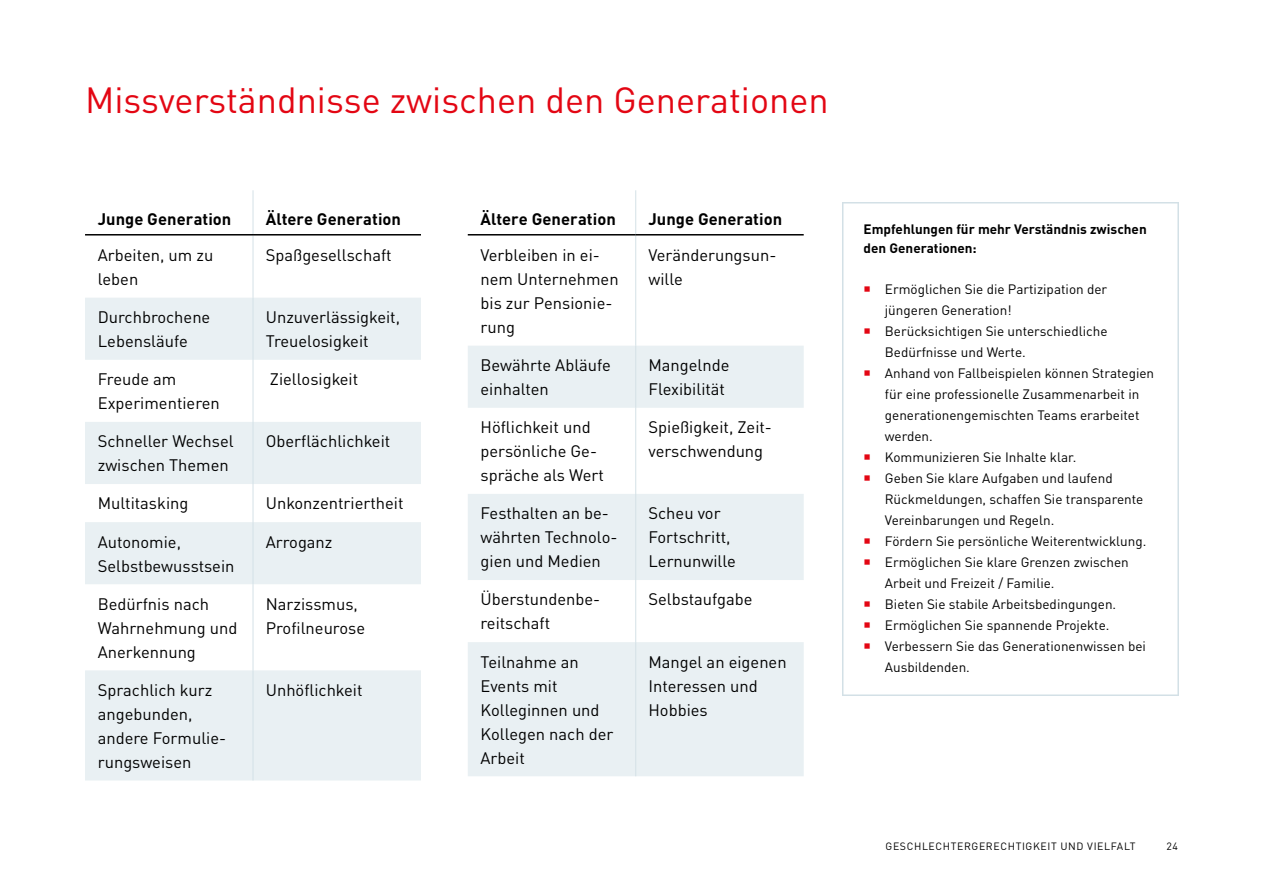
<style>
.page{position:relative;width:1263px;height:893px;background:#fff}
.page>*{position:absolute;margin:0;border:0;box-sizing:border-box;transform-origin:0 0}
.H1-Headline_24_28{font:36px "DIN Pro";color:#e30613}
.p_-_Lauftext_linksbündig_11_16_ohne_GR{font:16.5px/24px "DIN Pro";color:#000}
.h2_-_Zwischentitel_12_16{font:700 16.5px "DIN Pro";color:#000}
.p_-_Aufzählung_Kasten{font:13.5px/21px "DIN Pro";color:#000}
.Zwischentitel_2_Bold_9_13_grau{font:700 13.5px/19.5px "DIN Pro";color:#000}
.t1{font:10.5px "DIN Pro";letter-spacing:.06em;color:#000}
</style>
<div class="page">
<img style="left:842px;top:202px;width:336px;height:494px">
<svg style="left:85px;top:298px;width:336px;height:482px;fill:#e9f0f3"></svg>
<hr style="left:253px;top:190px;width:1px;height:44px;background:#d4e1e7">
<hr style="left:253px;top:236px;width:1px;height:62px;background:#d4e1e7">
<hr style="left:253px;top:298px;width:1px;height:62px;background:#d4e1e7">
<hr style="left:253px;top:360px;width:1px;height:62px;background:#d4e1e7">
<hr style="left:253px;top:422px;width:1px;height:62px;background:#d4e1e7">
<hr style="left:253px;top:484px;width:1px;height:38px;background:#d4e1e7">
<hr style="left:253px;top:522px;width:1px;height:62px;background:#d4e1e7">
<hr style="left:253px;top:584px;width:1px;height:86px;background:#d4e1e7">
<hr style="left:253px;top:670px;width:1px;height:110px;background:#d4e1e7">
<hr style="left:85px;top:234px;width:168px;height:2px;background:#000">
<hr style="left:253px;top:234px;width:168px;height:2px;background:#000">
<svg style="left:468px;top:346px;width:336px;height:430px;fill:#e9f0f3"></svg>
<hr style="left:635px;top:190px;width:1px;height:44px;background:#d4e1e7">
<hr style="left:635px;top:236px;width:1px;height:110px;background:#d4e1e7">
<hr style="left:635px;top:346px;width:1px;height:62px;background:#d4e1e7">
<hr style="left:635px;top:408px;width:1px;height:86px;background:#d4e1e7">
<hr style="left:635px;top:494px;width:1px;height:86px;background:#d4e1e7">
<hr style="left:635px;top:580px;width:1px;height:62px;background:#d4e1e7">
<hr style="left:635px;top:642px;width:1px;height:134px;background:#d4e1e7">
<hr style="left:468px;top:234px;width:168px;height:2px;background:#000">
<hr style="left:636px;top:234px;width:168px;height:2px;background:#000">
<svg style="left:865px;top:286px;width:5px;height:6px"></svg>
<svg style="left:865px;top:328px;width:5px;height:6px"></svg>
<svg style="left:865px;top:370px;width:5px;height:6px"></svg>
<svg style="left:865px;top:454px;width:5px;height:6px"></svg>
<svg style="left:865px;top:475px;width:5px;height:6px"></svg>
<svg style="left:865px;top:538px;width:5px;height:6px"></svg>
<svg style="left:865px;top:559px;width:5px;height:6px"></svg>
<svg style="left:865px;top:601px;width:5px;height:6px"></svg>
<svg style="left:865px;top:622px;width:5px;height:6px"></svg>
<svg style="left:865px;top:643px;width:5px;height:6px"></svg>
<h1 class="H1-Headline_24_28" style="left:85px;top:72px;width:745px">Missverständnisse zwischen den Generationen</h1>
<h2 class="h2_-_Zwischentitel_12_16" style="left:98px;top:206px;width:135px">Junge Generation</h2>
<h2 class="h2_-_Zwischentitel_12_16" style="left:266px;top:206px;width:137px">Ältere Generation</h2>
<p class="p_-_Lauftext_linksbündig_11_16_ohne_GR" style="left:98px;top:242px;width:117px">Arbeiten, um zu leben</p>
<p class="p_-_Lauftext_linksbündig_11_16_ohne_GR" style="left:266px;top:242px;width:127px">Spaßgesellschaft</p>
<p class="p_-_Lauftext_linksbündig_11_16_ohne_GR" style="left:98px;top:304px;width:114px">Durchbrochene<br>Lebensläufe</p>
<p class="p_-_Lauftext_linksbündig_11_16_ohne_GR" style="left:266px;top:304px;width:136px">Unzuverlässigkeit,<br>Treuelosigkeit</p>
<p class="p_-_Lauftext_linksbündig_11_16_ohne_GR" style="left:98px;top:366px;width:124px">Freude am<br>Experimentieren</p>
<p class="p_-_Lauftext_linksbündig_11_16_ohne_GR" style="left:270px;top:366px;width:90px">Ziellosigkeit</p>
<p class="p_-_Lauftext_linksbündig_11_16_ohne_GR" style="left:98px;top:428px;width:137px">Schneller Wechsel zwischen Themen</p>
<p class="p_-_Lauftext_linksbündig_11_16_ohne_GR" style="left:266px;top:428px;width:126px">Oberflächlichkeit</p>
<p class="p_-_Lauftext_linksbündig_11_16_ohne_GR" style="left:98px;top:490px;width:92px">Multitasking</p>
<p class="p_-_Lauftext_linksbündig_11_16_ohne_GR" style="left:266px;top:490px;width:139px">Unkonzentriertheit</p>
<p class="p_-_Lauftext_linksbündig_11_16_ohne_GR" style="left:98px;top:528px;width:138px">Autonomie,<br>Selbstbewusstsein</p>
<p class="p_-_Lauftext_linksbündig_11_16_ohne_GR" style="left:266px;top:528px;width:68px">Arroganz</p>
<p class="p_-_Lauftext_linksbündig_11_16_ohne_GR" style="left:98px;top:591px;width:141px">Bedürfnis nach<br>Wahrnehmung und<br>Anerkennung</p>
<p class="p_-_Lauftext_linksbündig_11_16_ohne_GR" style="left:266px;top:591px;width:101px">Narzissmus,<br>Profilneurose</p>
<p class="p_-_Lauftext_linksbündig_11_16_ohne_GR" style="left:98px;top:677px;width:130px">Sprachlich kurz angebunden, andere Formulie&shy;rungsweisen</p>
<p class="p_-_Lauftext_linksbündig_11_16_ohne_GR" style="left:266px;top:677px;width:98px">Unhöflichkeit</p>
<h2 class="h2_-_Zwischentitel_12_16" style="left:480px;top:206px;width:137px">Ältere Generation</h2>
<h2 class="h2_-_Zwischentitel_12_16" style="left:648px;top:206px;width:135px">Junge Generation</h2>
<p class="p_-_Lauftext_linksbündig_11_16_ohne_GR" style="left:480px;top:242px;width:140px">Verbleiben in ei&shy;nem Unternehmen bis zur Pensionie&shy;rung</p>
<p class="p_-_Lauftext_linksbündig_11_16_ohne_GR" style="left:648px;top:242px;width:129px">Veränderungsun&shy;wille</p>
<p class="p_-_Lauftext_linksbündig_11_16_ohne_GR" style="left:480px;top:352px;width:132px">Bewährte Abläufe einhalten</p>
<p class="p_-_Lauftext_linksbündig_11_16_ohne_GR" style="left:648px;top:352px;width:83px">Mangelnde<br>Flexibilität</p>
<p class="p_-_Lauftext_linksbündig_11_16_ohne_GR" style="left:480px;top:414px;width:125px">Höflichkeit und persönliche Ge&shy;spräche als Wert</p>
<p class="p_-_Lauftext_linksbündig_11_16_ohne_GR" style="left:648px;top:414px;width:125px">Spießigkeit, Zeit&shy;verschwendung</p>
<p class="p_-_Lauftext_linksbündig_11_16_ohne_GR" style="left:480px;top:500px;width:138px">Festhalten an be&shy;währten Technolo&shy;gien und Medien</p>
<p class="p_-_Lauftext_linksbündig_11_16_ohne_GR" style="left:648px;top:500px;width:89px">Scheu vor<br>Fortschritt,<br>Lernunwille</p>
<p class="p_-_Lauftext_linksbündig_11_16_ohne_GR" style="left:480px;top:586px;width:121px">Überstundenbe&shy;reitschaft</p>
<p class="p_-_Lauftext_linksbündig_11_16_ohne_GR" style="left:648px;top:586px;width:106px">Selbstaufgabe</p>
<p class="p_-_Lauftext_linksbündig_11_16_ohne_GR" style="left:480px;top:648px;width:134px">Teilnahme an<br>Events mit<br>Kolleginnen und<br>Kollegen nach der<br>Arbeit</p>
<p class="p_-_Lauftext_linksbündig_11_16_ohne_GR" style="left:648px;top:648px;width:140px">Mangel an eigenen<br>Interessen und<br>Hobbies</p>
<p class="Zwischentitel_2_Bold_9_13_grau" style="left:864px;top:218px;width:285px">Empfehlungen für mehr Verständnis zwischen den Generationen:</p>
<p class="p_-_Aufzählung_Kasten" style="left:885px;top:278px;width:224px">Ermöglichen Sie die Partizipation der jüngeren Generation!</p>
<p class="p_-_Aufzählung_Kasten" style="left:885px;top:320px;width:224px">Berücksichtigen Sie unterschiedliche<br>Bedürfnisse und Werte.</p>
<p class="p_-_Aufzählung_Kasten" style="left:885px;top:362px;width:271px">Anhand von Fallbeispielen können Strategien für eine professionelle Zusammenarbeit in generationengemischten Teams erarbeitet werden.</p>
<p class="p_-_Aufzählung_Kasten" style="left:885px;top:446px;width:193px">Kommunizieren Sie Inhalte klar.</p>
<p class="p_-_Aufzählung_Kasten" style="left:885px;top:467px;width:260px">Geben Sie klare Aufgaben und laufend<br>Rückmeldungen, schaffen Sie transparente<br>Vereinbarungen und Regeln.</p>
<p class="p_-_Aufzählung_Kasten" style="left:885px;top:530px;width:263px">Fördern Sie persönliche Weiterentwicklung.</p>
<p class="p_-_Aufzählung_Kasten" style="left:885px;top:551px;width:245px">Ermöglichen Sie klare Grenzen zwischen<br>Arbeit und Freizeit / Familie.</p>
<p class="p_-_Aufzählung_Kasten" style="left:885px;top:593px;width:233px">Bieten Sie stabile Arbeitsbedingungen.</p>
<p class="p_-_Aufzählung_Kasten" style="left:885px;top:614px;width:226px">Ermöglichen Sie spannende Projekte.</p>
<p class="p_-_Aufzählung_Kasten" style="left:885px;top:635px;width:263px">Verbessern Sie das Generationenwissen bei<br>Ausbildenden.</p>
<p class="t1" style="left:885px;top:839px;width:251px">GESCHLECHTERGERECHTIGKEIT UND VIELFALT</p>
<p class="t1" style="left:1166px;top:838px;width:13px">24</p>
</div>
